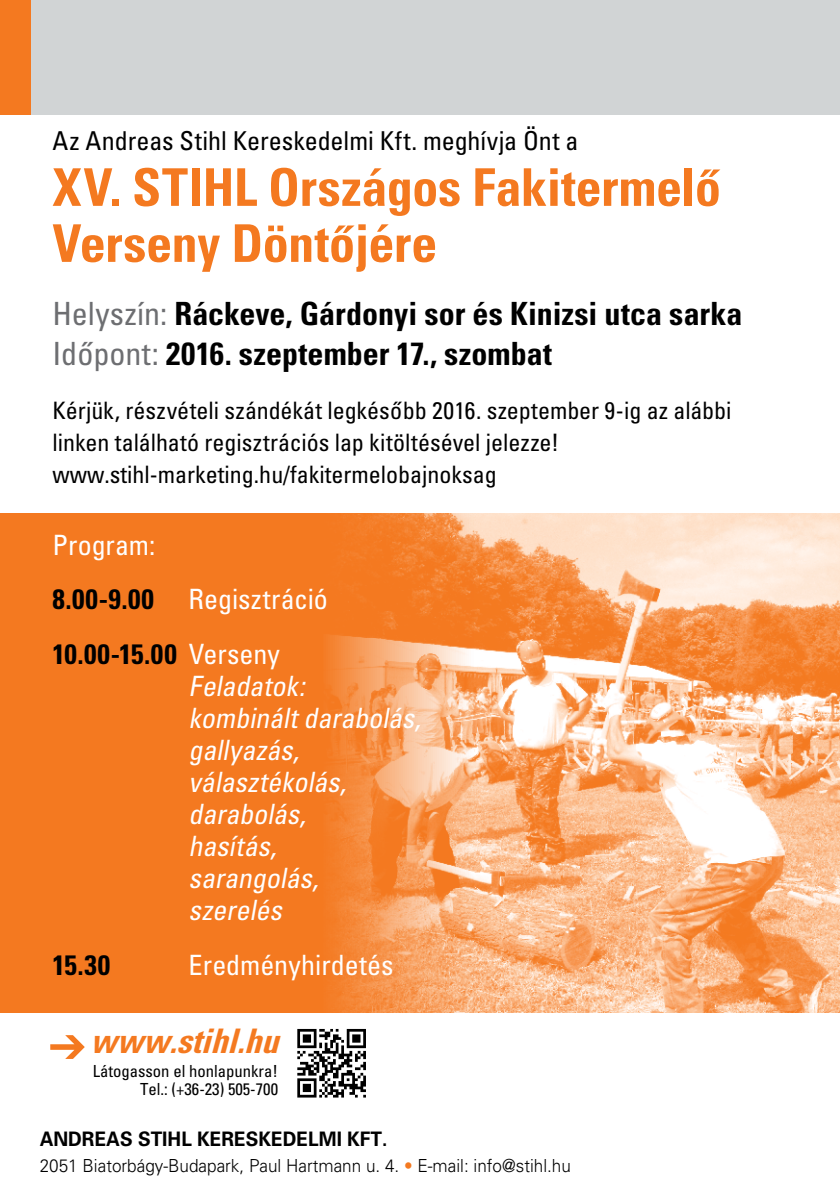
<style>
.page{position:relative;width:840px;height:1191px;background:#fff}
.page>*{position:absolute;margin:0;border:0;box-sizing:border-box;transform-origin:0 0}
.t1{font:condensed 52px/56px "Univers HCC Bold";letter-spacing:-.005em;color:#f47920}
.t2{font:italic condensed 33.8px "Univers HCC Bold";color:#f47920}
.t3{font:condensed 32px/40px "Univers HCC Bold";color:#000}
.t4{font:italic 28px/32px "Univers HCC Condensed";color:#fff}
.t5{font:28px/54.6px "Univers HCC Condensed";color:#fff}
.t6{font:condensed 28px "Univers HCC Bold";letter-spacing:.01em;color:#000}
.t7{font:26px "Univers HCC Condensed";color:#000}
.t8{font:24px/32px "Univers HCC Condensed";color:#000}
.t9{font:20px "Univers HCC Bold";color:#000;scale:.95 1}
.t10{font:18px "Univers HCC Light";color:#000;scale:.95 1}
.t11{font:16.6px/18.2px "Univers HCC Condensed";color:#000;text-align:right}
.s1{font-family:"Univers HCC Condensed";font-stretch:normal;color:#6d6e71}
.s2{font-family:"Univers HCC Bold";font-stretch:condensed;color:#000}
.s3{font-family:"Univers HCC Condensed";font-stretch:normal;color:#fff}
.s4{color:#f47920}
</style>
<div class="page">
<div style="left:0;top:513px;width:839px;height:499px;background:#f47920"></div>
<img style="left:328px;top:514px;width:511px;height:498px">
<div style="left:0;top:0;width:839px;height:114px;background:#d1d4d5"></div>
<div style="left:0;top:0;width:30px;height:114px;background:#f47920"></div>
<svg style="left:50px;top:1035px;width:35px;height:24px"></svg>
<svg style="left:297px;top:1029px;width:69px;height:68px"></svg>
<p class="t7" style="left:52px;top:124px;width:527px">Az Andreas Stihl Kereskedelmi Kft. meghívja Önt a</p>
<h1 class="t1" style="left:52px;top:158px;width:669px">XV. STIHL Országos Fakitermelô<br>Verseny Döntôjére</h1>
<h3 class="t3" style="left:52px;top:293px;width:691px"><span class="s1">Helyszín:</span> Ráckeve, Gárdonyi sor és Kinizsi utca sarka<br><span class="s1">Időpont:</span> 2016. szeptember 17., szombat</h3>
<p class="t8" style="left:52px;top:394px;width:680px">Kérjük, részvételi szándékát legkésőbb 2016. szeptember 9-ig az alábbi linken található regisztrációs lap kitöltésével jelezze! www.stihl-marketing.hu/fakitermelobajnoksag</p>
<p class="t5" style="left:52px;top:517px;width:277px">Program:<br><span class="s2">8.00-9.00</span> Regisztráció</p>
<p class="t6" style="left:52px;top:637px;width:229px">10.00-15.00 <span class="s3">Verseny</span></p>
<p class="t4" style="left:188px;top:669px;width:239px">Feladatok: kombináltdarabolás, gallyazás, választékolás, darabolás,<br>hasítás,<br>sarangolás, szerelés</p>
<p class="t6" style="left:52px;top:947px;width:59px">15.30</p>
<p class="t5" style="left:188px;top:937px;width:206px">Eredményhirdetés</p>
<h2 class="t2" style="left:90px;top:1019px;width:200px">www.stihl.hu</h2>
<p class="t11" style="left:93px;top:1061px;width:187px">Látogasson el honlapunkra!<br>Tel.: (+36-23) 505-700</p>
<p class="t9" style="left:40px;top:1126px;width:367px">ANDREAS STIHL KERESKEDELMI KFT.</p>
<p class="t10" style="left:40px;top:1154px;width:560px">2051 Biatorbágy-Budapark, Paul Hartmann u. 4. <span class="s4">•</span> E-mail: info@stihl.hu</p>
</div>
